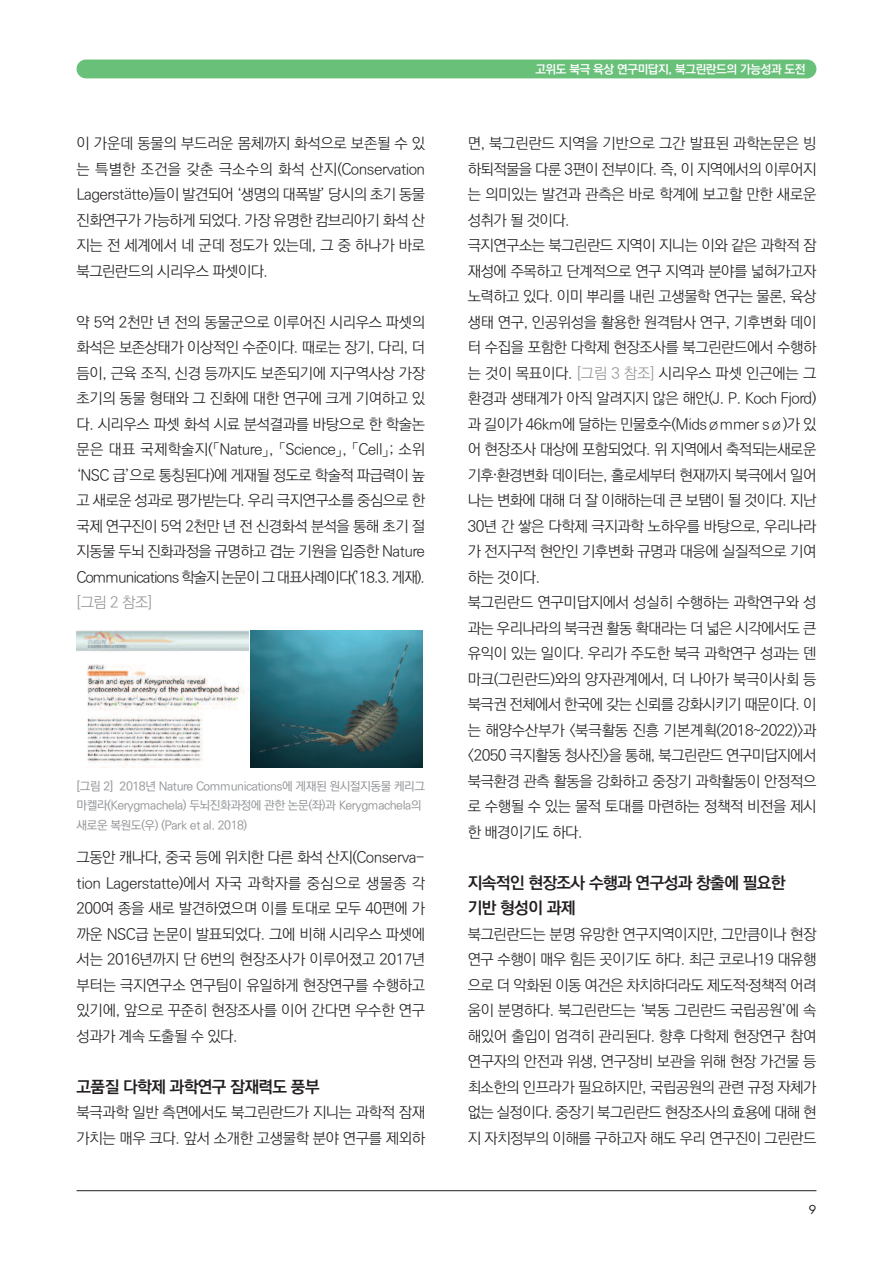
<style>
.page{position:relative;width:893px;height:1263px;background:#fff}
.page>*{position:absolute;margin:0;border:0;box-sizing:border-box;transform-origin:0 0}
.t1{font:16.5px/25.5px "Ko Pub Dotum PB";letter-spacing:-.035em;color:#231f20}
.t2{font:15px/25.5px "Ko Pub Dotum PL";letter-spacing:-.03em;color:#231f20;text-align:justify}
.t3{font:15px "Ko Pub Dotum PL";color:#939598}
.t4{font:12px/19.5px "Ko Pub Dotum PM";letter-spacing:-.035em;color:#939598}
.t5{font:12px "Ko Pub Dotum PB";letter-spacing:-.03em;color:#fff}
.t6{font:12px "Futura Std";color:#231f20}
.s1{font-family:"Source Han Sans";font-weight:300}
.s2{color:#939598}
.s3{font-family:"Apple Gothic"}
</style>
<div class="page">
<div style="left:77px;top:60px;width:739px;height:18px;background:#68c079;border-radius:9px"></div>
<hr style="left:77px;top:1190px;width:739px;height:1px;background:#231f20">
<img style="left:251px;top:630px;width:172px;height:138px">
<img style="left:77px;top:630px;width:172px;height:137px">
<p class="t2" style="left:77px;top:131px;width:350px">이 가운데 동물의 부드러운 몸체까지 화석으로 보존될 수 있 는 특별한 조건을 갖춘 극소수의 화석 산지(Conservation Lagerst<span class="s1">ä</span>tte)들이 발견되어 ‘생명의 대폭발’ 당시의 초기 동물 진화연구가 가능하게 되었다. 가장 유명한 캄브리아기 화석 산 지는 전 세계에서 네 군데 정도가 있는데, 그 중 하나가 바로 북그린란드의 시리우스 파셋이다.</p>
<p class="t2" style="left:77px;top:310px;width:350px">약 5억 2천만 년 전의 동물군으로 이루어진 시리우스 파셋의 화석은 보존상태가 이상적인 수준이다. 때로는 장기, 다리, 더 듬이, 근육 조직, 신경 등까지도 보존되기에 지구역사상 가장 초기의 동물 형태와 그 진화에 대한 연구에 크게 기여하고 있 다. 시리우스 파셋 화석 시료 분석결과를 바탕으로 한 학술논 문은 대표 국제학술지(「Nature」, 「Science」, 「Cell」; 소위 ‘NSC 급’으로 통칭된다)에 게재될 정도로 학술적 파급력이 높 고 새로운 성과로 평가받는다. 우리 극지연구소를 중심으로 한 국제 연구진이 5억 2천만 년 전 신경화석 분석을 통해 초기 절 지동물 두뇌 진화과정을 규명하고 겹눈 기원을 입증한 Nature Communications 학술지 논문이 그 대표사례이다(’18.3. 게재).</p>
<p class="t3" style="left:77px;top:595px;width:78px">[그림 2 참조]</p>
<p class="t4" style="left:77px;top:776px;width:350px">[그림 2] 2018년 Nature Communications에 게재된 원시절지동물 케리그 마켈라(Kerygmachela) 두뇌진화과정에 관한 논문(좌)과 Kerygmachela의 새로운 복원도(우) (Park et al. 2018)</p>
<p class="t2" style="left:77px;top:845px;width:350px">그동안 캐나다, 중국 등에 위치한 다른 화석 산지(Conserva&shy;tion Lagerstatte)에서 자국 과학자를 중심으로 생물종 각 200여 종을 새로 발견하였으며 이를 토대로 모두 40편에 가 까운 NSC급 논문이 발표되었다. 그에 비해 시리우스 파셋에 서는 2016년까지 단 6번의 현장조사가 이루어졌고 2017년 부터는 극지연구소 연구팀이 유일하게 현장연구를 수행하고 있기에, 앞으로 꾸준히 현장조사를 이어 간다면 우수한 연구 성과가 계속 도출될 수 있다.</p>
<p class="t1" style="left:77px;top:1074px;width:245px">고품질 다학제 과학연구 잠재력도 풍부</p>
<p class="t2" style="left:77px;top:1100px;width:350px">북극과학 일반 측면에서도 북그린란드가 지니는 과학적 잠재 가치는 매우 크다. 앞서 소개한 고생물학 분야 연구를 제외하</p>
<p class="t5" style="left:535px;top:63px;width:272px">고위도 북극 육상 연구미답지, 북그린란드의 가능성과 도전</p>
<p class="t2" style="left:468px;top:131px;width:350px;text-align:left">면, 북그린란드 지역을 기반으로 그간 발표된 과학논문은 빙 하퇴적물을 다룬 3편이 전부이다. 즉, 이 지역에서의 이루어지 는 의미있는 발견과 관측은 바로 학계에 보고할 만한 새로운 성취가 될 것이다.<br>극지연구소는 북그린란드 지역이 지니는 이와 같은 과학적 잠 재성에 주목하고 단계적으로 연구 지역과 분야를 넓혀가고자 노력하고 있다. 이미 뿌리를 내린 고생물학 연구는 물론, 육상 생태 연구, 인공위성을 활용한 원격탐사 연구, 기후변화 데이 터 수집을 포함한 다학제 현장조사를 북그린란드에서 수행하 는 것이 목표이다. <span class="s2">[그림 3 참조]</span> 시리우스 파셋 인근에는 그 환경과 생태계가 아직 알려지지 않은 해안(J. P. Koch Fjord) 과 길이가 46km에 달하는 민물호수(Midsømmer sø)가 있 어 현장조사 대상에 포함되었다. 위 지역에서 축적되는새로운 기후<span class="s3">·</span>환경변화 데이터는, 홀로세부터 현재까지 북극에서 일어 나는 변화에 대해 더 잘 이해하는데 큰 보탬이 될 것이다. 지난<br>30년 간 쌓은 다학제 극지과학 노하우를 바탕으로, 우리나라 가 전지구적 현안인 기후변화 규명과 대응에 실질적으로 기여 하는 것이다.<br>북그린란드 연구미답지에서 성실히 수행하는 과학연구와 성 과는 우리나라의 북극권 활동 확대라는 더 넓은 시각에서도 큰 유익이 있는 일이다. 우리가 주도한 북극 과학연구 성과는 덴 마크(그린란드)와의 양자관계에서, 더 나아가 북극이사회 등 북극권 전체에서 한국에 갖는 신뢰를 강화시키기 때문이다. 이 는 해양수산부가 &lt;북극활동 진흥 기본계획(2018~2022)&gt;과 &lt;2050 극지활동 청사진&gt;을 통해, 북그린란드 연구미답지에서 북극환경 관측 활동을 강화하고 중장기 과학활동이 안정적으 로 수행될 수 있는 물적 토대를 마련하는 정책적 비전을 제시 한 배경이기도 하다.</p>
<p class="t1" style="left:468px;top:870px;width:319px">지속적인 현장조사 수행과 연구성과 창출에 필요한 기반 형성이 과제</p>
<p class="t2" style="left:468px;top:922px;width:350px">북그린란드는 분명 유망한 연구지역이지만, 그만큼이나 현장 연구 수행이 매우 힘든 곳이기도 하다. 최근 코로나19 대유행 으로 더 악화된 이동 여건은 차치하더라도 제도적<span class="s3">·</span>정책적 어려 움이 분명하다. 북그린란드는 ‘북동 그린란드 국립공원’에 속 해있어 출입이 엄격히 관리된다. 향후 다학제 현장연구 참여 연구자의 안전과 위생, 연구장비 보관을 위해 현장 가건물 등 최소한의 인프라가 필요하지만, 국립공원의 관련 규정 자체가 없는 실정이다. 중장기 북그린란드 현장조사의 효용에 대해 현 지 자치정부의 이해를 구하고자 해도 우리 연구진이 그린란드</p>
<p class="t6" style="left:809px;top:1204px;width:9px">9</p>
</div>
